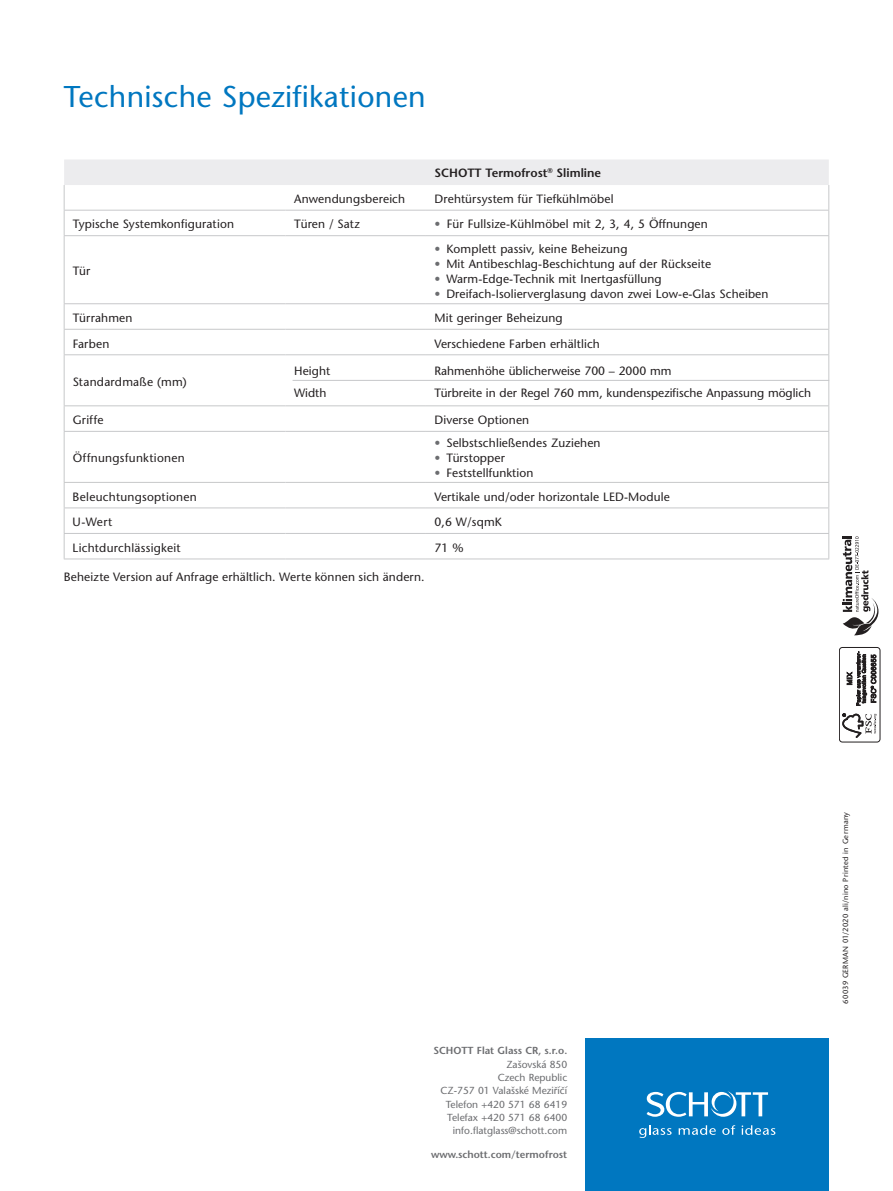
<style>
.page{position:relative;width:893px;height:1191px;background:#fff}
.page>*{position:absolute;margin:0;border:0;box-sizing:border-box;transform-origin:0 0}
.t1{font:500 30px "Stone Sans Std";letter-spacing:.01em;color:#0077c0}
.t2{font:500 12px/22.5px "Stone Sans Std";letter-spacing:.01em;color:#231f20}
.t3{font:12px "Stone Sans";letter-spacing:.01em;color:#231f20}
.t4{font:600 12px "Stone Sans";color:#231f20}
.t5{font:500 10.2px/13.4px "Stone Sans Std";color:#6c6d70;text-align:right}
.t6{font:600 10.2px "Stone Sans Std";color:#6c6d70}
.t7{font:500 7.5px "Stone Sans Std";letter-spacing:.04em;color:#231f20}
.s1{color:#6c6d70}
.s2{font-family:"Stone Sans Std";font-weight:500;color:#6c6d70}
.s3{font-family:"Stone Sans";font-weight:400;color:#6c6d70}
</style>
<div class="page">
<div style="left:585px;top:1038px;width:244px;height:153px;background:#0077c0"></div>
<svg style="left:639px;top:1125px;width:33px;height:13px"></svg>
<svg style="left:679px;top:1125px;width:37px;height:9px"></svg>
<svg style="left:722px;top:1125px;width:13px;height:9px"></svg>
<svg style="left:742px;top:1125px;width:33px;height:9px"></svg>
<svg style="left:647px;top:1091px;width:121px;height:25px"></svg>
<hr style="left:64px;top:235px;width:222px;height:1px;background:#c7c8ca">
<hr style="left:64px;top:303px;width:222px;height:1px;background:#c7c8ca">
<hr style="left:64px;top:329px;width:222px;height:1px;background:#c7c8ca">
<hr style="left:64px;top:354px;width:222px;height:1px;background:#c7c8ca">
<hr style="left:64px;top:405px;width:222px;height:1px;background:#c7c8ca">
<hr style="left:64px;top:431px;width:222px;height:1px;background:#c7c8ca">
<hr style="left:64px;top:482px;width:222px;height:1px;background:#c7c8ca">
<hr style="left:64px;top:507px;width:222px;height:1px;background:#c7c8ca">
<hr style="left:64px;top:533px;width:222px;height:1px;background:#c7c8ca">
<hr style="left:64px;top:558px;width:222px;height:1px;background:#c7c8ca">
<hr style="left:64px;top:236px;width:1px;height:67px;background:#c7c8ca">
<hr style="left:286px;top:235px;width:140px;height:1px;background:#c7c8ca">
<hr style="left:426px;top:235px;width:403px;height:1px;background:#c7c8ca">
<hr style="left:286px;top:303px;width:140px;height:1px;background:#c7c8ca">
<hr style="left:426px;top:303px;width:403px;height:1px;background:#c7c8ca">
<svg style="left:64px;top:304px;width:1px;height:50px"></svg>
<hr style="left:286px;top:329px;width:140px;height:1px;background:#c7c8ca">
<hr style="left:426px;top:329px;width:403px;height:1px;background:#c7c8ca">
<hr style="left:64px;top:355px;width:1px;height:50px;background:#c7c8ca">
<hr style="left:286px;top:354px;width:140px;height:1px;background:#c7c8ca">
<hr style="left:426px;top:354px;width:403px;height:1px;background:#c7c8ca">
<svg style="left:64px;top:406px;width:1px;height:25px"></svg>
<hr style="left:286px;top:405px;width:140px;height:1px;background:#c7c8ca">
<hr style="left:426px;top:405px;width:403px;height:1px;background:#c7c8ca">
<hr style="left:64px;top:432px;width:1px;height:50px;background:#c7c8ca">
<hr style="left:286px;top:431px;width:140px;height:1px;background:#c7c8ca">
<hr style="left:426px;top:431px;width:403px;height:1px;background:#c7c8ca">
<hr style="left:286px;top:482px;width:140px;height:1px;background:#c7c8ca">
<hr style="left:426px;top:482px;width:403px;height:1px;background:#c7c8ca">
<hr style="left:286px;top:507px;width:140px;height:1px;background:#c7c8ca">
<hr style="left:426px;top:507px;width:403px;height:1px;background:#c7c8ca">
<svg style="left:64px;top:483px;width:1px;height:75px"></svg>
<hr style="left:286px;top:533px;width:140px;height:1px;background:#c7c8ca">
<hr style="left:426px;top:533px;width:403px;height:1px;background:#c7c8ca">
<hr style="left:286px;top:558px;width:140px;height:1px;background:#c7c8ca">
<hr style="left:426px;top:558px;width:403px;height:1px;background:#c7c8ca">
<svg style="left:64px;top:160px;width:765px;height:75px"></svg>
<hr style="left:828px;top:236px;width:1px;height:67px;background:#c7c8ca">
<svg style="left:828px;top:304px;width:1px;height:50px"></svg>
<hr style="left:828px;top:355px;width:1px;height:50px;background:#c7c8ca">
<svg style="left:828px;top:406px;width:1px;height:25px"></svg>
<hr style="left:828px;top:432px;width:1px;height:50px;background:#c7c8ca">
<svg style="left:828px;top:483px;width:1px;height:75px"></svg>
<svg style="left:554px;top:1086px;width:11px;height:2px"></svg>
<hr style="left:293px;top:380px;width:536px;height:1px;background:#c7c8ca">
<svg style="left:842px;top:536px;width:36px;height:99px"></svg>
<div style="left:839px;top:647px;width:41px;height:95px;border:1px solid #231f20;border-radius:3px"></div>
<svg style="left:842px;top:713px;width:35px;height:25px"></svg>
<svg style="left:847px;top:651px;width:29px;height:54px"></svg>
<h1 class="t1" style="left:64px;top:79px;width:363px">Technische Spezifikationen</h1>
<p class="t4" style="left:434px;top:165px;width:168px">SCHOTT Termofrost<sup>®</sup> Slimline</p>
<p class="t2" style="left:294px;top:187px;width:113px">Anwendungsbereich</p>
<p class="t2" style="left:434px;top:187px;width:181px">Drehtürsystem für Tiefkühlmöbel</p>
<p class="t2" style="left:73px;top:213px;width:163px">Typische Systemkonfiguration</p>
<p class="t2" style="left:294px;top:213px;width:67px">Türen / Satz</p>
<p class="t2" style="left:434px;top:213px;width:275px"><span class="s1">•</span> Für Fullsize-Kühlmöbel mit 2, 3, 4, 5 Öffnungen</p>
<p class="t2" style="left:73px;top:260px;width:19px">Tür</p>
<p class="t3" style="left:434px;top:241px;width:195px"><span class="s2">•</span> Komplett passiv, keine Beheizung</p>
<p class="t3" style="left:434px;top:256px;width:278px"><span class="s1">•</span> Mit Antibeschlag-Beschichtung auf der Rückseite</p>
<p class="t3" style="left:434px;top:271px;width:229px"><span class="s1">•</span> Warm-Edge-Technik mit Inertgasfüllung</p>
<p class="t3" style="left:434px;top:286px;width:336px"><span class="s1">•</span> Dreifach-Isolierverglasung davon zwei Low-e-Glas Scheiben</p>
<p class="t2" style="left:73px;top:306px;width:61px">Türrahmen</p>
<p class="t2" style="left:434px;top:306px;width:130px">Mit geringer Beheizung</p>
<p class="t2" style="left:73px;top:332px;width:38px">Farben</p>
<p class="t2" style="left:434px;top:332px;width:167px">Verschiedene Farben erhältlich</p>
<p class="t2" style="left:73px;top:370px;width:115px">Standardmaße (mm)</p>
<p class="t2" style="left:294px;top:359px;width:38px">Height<br>Width</p>
<p class="t2" style="left:434px;top:359px;width:378px">Rahmenhöhe üblicherweise 700 – 2000 mm<br>Türbreite in der Regel 760 mm, kundenspezifische Anpassung möglich</p>
<p class="t2" style="left:73px;top:409px;width:33px">Griffe</p>
<p class="t2" style="left:434px;top:409px;width:96px">Diverse Optionen</p>
<p class="t2" style="left:73px;top:447px;width:114px">Öffnungsfunktionen</p>
<p class="t2" style="left:434px;top:432px;width:168px"><span class="s3">•</span> Selbstschließendes Zuziehen</p>
<p class="t2" style="left:434px;top:447px;width:72px"><span class="s3">•</span> Türstopper</p>
<p class="t2" style="left:434px;top:462px;width:101px"><span class="s3">•</span> Feststellfunktion</p>
<p class="t2" style="left:73px;top:485px;width:126px">Beleuchtungsoptionen</p>
<p class="t2" style="left:434px;top:485px;width:237px">Vertikale und/oder horizontale LED-Module</p>
<p class="t2" style="left:73px;top:511px;width:41px">U-Wert</p>
<p class="t2" style="left:434px;top:511px;width:69px">0,6 W/sqmK</p>
<p class="t2" style="left:73px;top:536px;width:109px">Lichtdurchlässigkeit</p>
<p class="t2" style="left:434px;top:536px;width:31px">71 %</p>
<p class="t2" style="left:64px;top:566px;width:362px">Beheizte Version auf Anfrage erhältlich. Werte können sich ändern.</p>
<p class="t6" style="left:433px;top:1044px;width:135px">SCHOTT Flat Glass CR, s.r.o.</p>
<p class="t5" style="left:441px;top:1057px;width:128px">Zašovská 850<br>Czech Republic<br>CZ-757 01 Valašské Mezirící<br>Telefon +420 571 68 6419<br>Telefax +420 571 68 6400 info.flatglass@schott.com</p>
<p class="t6" style="left:431px;top:1148px;width:138px">www.schott.com/termofrost</p>
<p class="t7" style="left:841px;top:1003px;width:193px;rotate:-90deg">60039 GERMAN 01/2020 ali/nino Printed in Germany</p>
</div>
